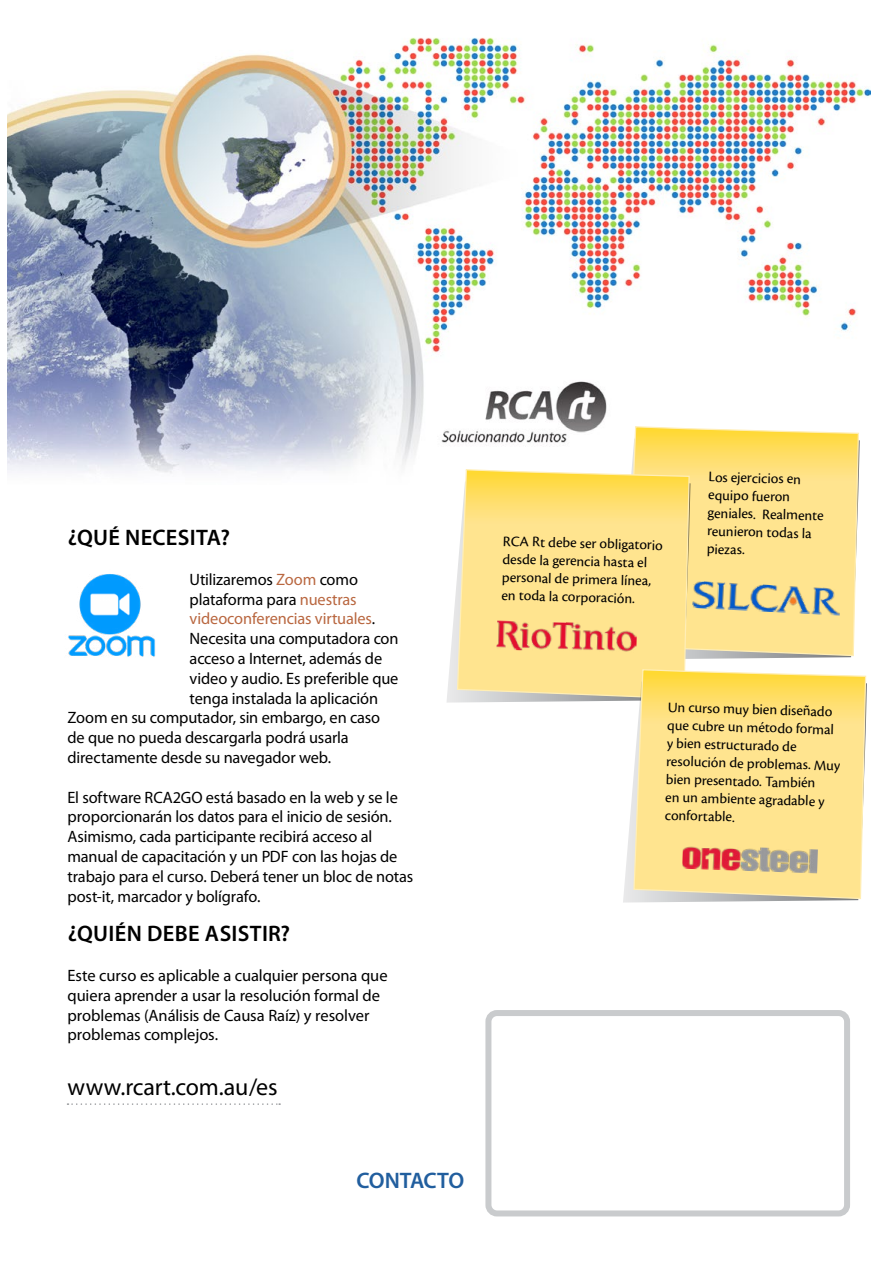
<style>
.page{position:relative;width:893px;height:1263px;background:#fff}
.page>*{position:absolute;margin:0;border:0;box-sizing:border-box;transform-origin:0 0}
.t1{font:24px "Myriad Pro";letter-spacing:-.01em;color:#000}
.t2{font:600 22.5px "Myriad Pro";letter-spacing:.015em;color:#000}
.t3{font:600 22.5px "Myriad Pro";letter-spacing:-.02em;color:#215e9e}
.t4{font:16.5px/19.8px "Myriad Pro";letter-spacing:-.005em;color:#000}
.t5{font:16.5px "Myriad Pro";letter-spacing:-.01em;color:#b96740}
.t6{font:15px/18px "Cronos Pro";color:#000}
.s1{color:#b96740}
.s2{color:#000}
</style>
<div class="page">
<img style="left:7px;top:37px;width:864px;height:436px">
<svg style="left:625px;top:425px;width:235px;height:232px;background:#fde28a"></svg>
<img style="left:692px;top:581px;width:149px;height:34px">
<svg style="left:447px;top:594px;width:176px;height:109px"></svg>
<svg style="left:456px;top:468px;width:234px;height:232px;background:#fce28b"></svg>
<img style="left:496px;top:621px;width:141px;height:32px">
<svg style="left:623px;top:676px;width:235px;height:226px"></svg>
<svg style="left:633px;top:668px;width:234px;height:232px;background:#fce28c"></svg>
<img style="left:682px;top:845px;width:136px;height:28px">
<img style="left:68px;top:574px;width:87px;height:83px">
<div style="left:485px;top:1010px;width:365px;height:206px;border:6px solid #c9cbcd;border-radius:9px"></div>
<svg style="left:68px;top:1103px;width:212px;height:2px"></svg>
<h2 class="t2" style="left:68px;top:523px;width:164px">¿QUÉ NECESITA?</h2>
<p class="t4" style="left:190px;top:569px;width:170px">Utilizaremos <span class="s1">Zoom</span> como</p>
<p class="t4" style="left:190px;top:589px;width:169px">plataforma para <span class="s1">nuestras</span></p>
<p class="t5" style="left:190px;top:609px;width:187px">videoconferencias virtuales<span class="s2">.</span></p>
<p class="t4" style="left:190px;top:628px;width:210px">Necesita una computadora con</p>
<p class="t4" style="left:190px;top:648px;width:194px">acceso a Internet, además de</p>
<p class="t4" style="left:190px;top:668px;width:210px">video y audio. Es preferible que</p>
<p class="t4" style="left:190px;top:688px;width:190px">tenga instalada la aplicación</p>
<p class="t4" style="left:68px;top:708px;width:314px">Zoom en su computador, sin embargo, en caso</p>
<p class="t4" style="left:68px;top:727px;width:283px">de que no pueda descargarla podrá usarla</p>
<p class="t4" style="left:68px;top:747px;width:265px">directamente desde su navegador web.</p>
<p class="t4" style="left:68px;top:787px;width:347px">El software RCA2GO está basado en la web y se le proporcionarán los datos para el inicio de sesión.<br>Asimismo, cada participante recibirá acceso al manual de capacitación y un PDF con las hojas de trabajo para el curso. Deberá tener un bloc de notas post-it, marcador y bolígrafo.</p>
<h2 class="t2" style="left:68px;top:919px;width:224px">¿QUIÉN DEBE ASISTIR?</h2>
<p class="t4" style="left:68px;top:965px;width:322px">Este curso es aplicable a cualquier persona que quiera aprender a usar la resolución formal de problemas (Análisis de Causa Raíz) y resolver problemas complejos.</p>
<h1 class="t1" style="left:68px;top:1072px;width:212px">www.rcart.com.au/es</h1>
<h2 class="t3" style="left:356px;top:1166px;width:109px">CONTACTO</h2>
<p class="t6" style="left:503px;top:531px;width:161px;rotate:2deg">RCA Rt debe ser obligatorio desde la gerencia hasta el personal de primera línea, en toda la corporación.</p>
<p class="t6" style="left:709px;top:467px;width:118px;rotate:2deg">Los ejercicios en equipo fueron geniales. Realmente reunieron todas la piezas.</p>
<p class="t6" style="left:668px;top:697px;width:176px;rotate:2deg">Un curso muy bien diseñado que cubre un método formal y bien estructurado de resolución de problemas. Muy bien presentado. También<br>en un ambiente agradable y confortable.</p>
</div>
